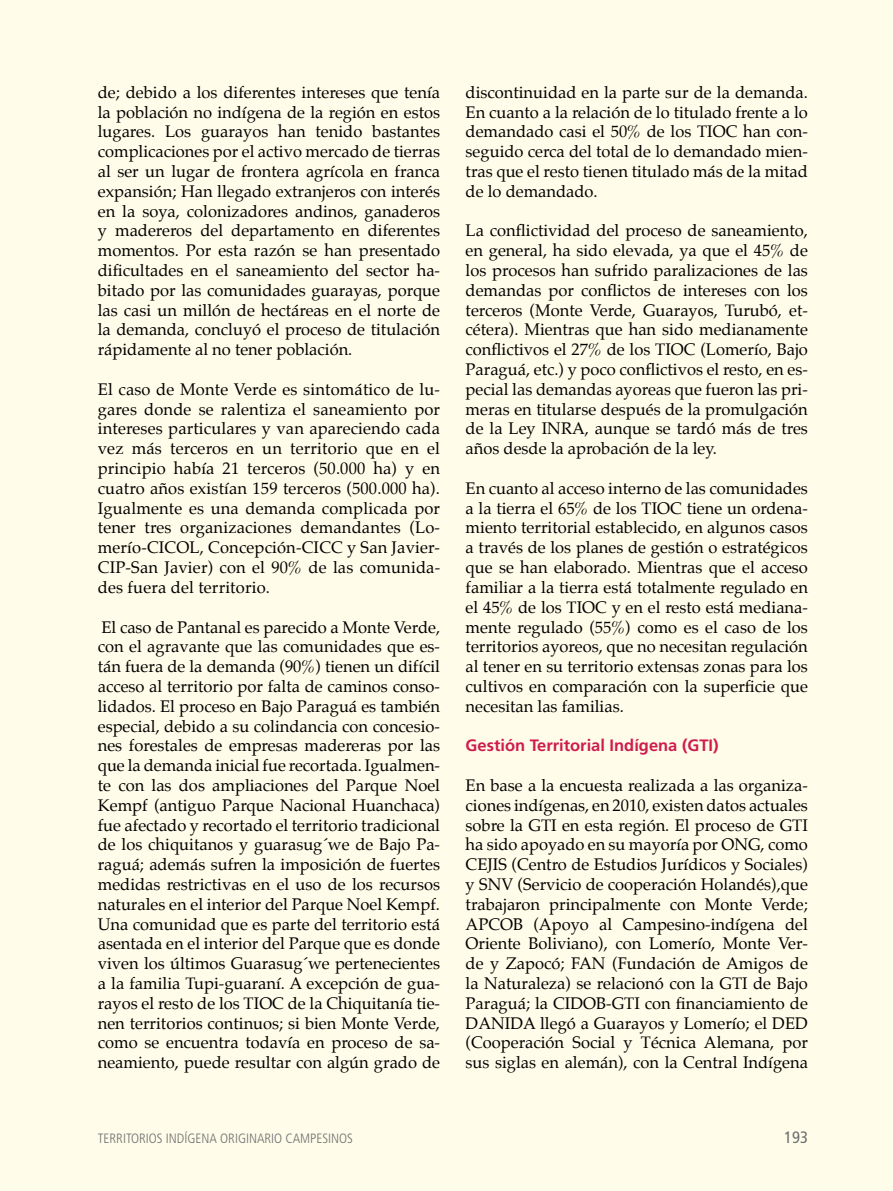
<style>
.page{position:relative;width:893px;height:1191px;background:#fffde9}
.page>*{position:absolute;margin:0;border:0;box-sizing:border-box;transform-origin:0 0}
.t1{font:16.5px/19.8px "Palatino";color:#000;text-align:justify}
.t2{font:700 16.5px "Frutiger";color:#cf1b4e}
.t3{font:condensed 16.5px "Frutiger";color:#6d6e71}
.t4{font:300 condensed 13.5px "Frutiger";color:#6d6e71}
</style>
<div class="page">
<p class="t1" style="left:98px;top:82px;width:344px">de; debido a los diferentes intereses que tenía la población no indígena de la región en estos lugares. Los guarayos han tenido bastantes complicaciones por el activo mercado de tierras al ser un lugar de frontera agrícola en franca expansión; Han llegado extranjeros con interés en la soya, colonizadores andinos, ganaderos y madereros del departamento en diferentes momentos. Por esta razón se han presentado dificultades en el saneamiento del sector ha&shy;bitado por las comunidades guarayas, porque las casi un millón de hectáreas en el norte de la demanda, concluyó el proceso de titulación rápidamente al no tener población.</p>
<p class="t1" style="left:98px;top:379px;width:344px">El caso de Monte Verde es sintomático de lu&shy;gares donde se ralentiza el saneamiento por intereses particulares y van apareciendo cada vez más terceros en un territorio que en el principio había 21 terceros (50.000 ha) y en cuatro años existían 159 terceros (500.000 ha).<br>Igualmente es una demanda complicada por tener tres organizaciones demandantes (Lo&shy;merío-CICOL, Concepción-CICC y San Javier-CIP-San Javier) con el 90% de las comunida&shy;des fuera del territorio.</p>
<p class="t1" style="left:98px;top:617px;width:344px">El caso de Pantanal es parecido a Monte Verde, con el agravante que las comunidades que es&shy;tán fuera de la demanda (90%) tienen un difícil acceso al territorio por falta de caminos conso&shy;lidados. El proceso en Bajo Paraguá es también especial, debido a su colindancia con concesio&shy;nes forestales de empresas madereras por las que la demanda inicial fue recortada. Igualmen&shy;te con las dos ampliaciones del Parque Noel Kempf (antiguo Parque Nacional Huanchaca) fue afectado y recortado el territorio tradicional de los chiquitanos y guarasug´we de Bajo Pa&shy;raguá; además sufren la imposición de fuertes medidas restrictivas en el uso de los recursos naturales en el interior del Parque Noel Kempf.<br>Una comunidad que es parte del territorio está asentada en el interior del Parque que es donde viven los últimos Guarasug´we pertenecientes a la familia Tupi-guaraní. A excepción de gua&shy;rayos el resto de los TIOC de la Chiquitanía tie&shy;nen territorios continuos; si bien Monte Verde, como se encuentra todavía en proceso de sa&shy;neamiento, puede resultar con algún grado de</p>
<p class="t1" style="left:466px;top:82px;width:344px">discontinuidad en la parte sur de la demanda.<br>En cuanto a la relación de lo titulado frente a lo demandado casi el 50% de los TIOC han con&shy;seguido cerca del total de lo demandado mien&shy;tras que el resto tienen titulado más de la mitad de lo demandado.</p>
<p class="t1" style="left:466px;top:221px;width:344px">La conflictividad del proceso de saneamiento, en general, ha sido elevada, ya que el 45% de los procesos han sufrido paralizaciones de las demandas por conflictos de intereses con los terceros (Monte Verde, Guarayos, Turubó, et&shy;cétera). Mientras que han sido medianamente conflictivos el 27% de los TIOC (Lomerío, Bajo Paraguá, etc.) y poco conflictivos el resto, en es&shy;pecial las demandas ayoreas que fueron las pri&shy;meras en titularse después de la promulgación de la Ley INRA, aunque se tardó más de tres años desde la aprobación de la ley.</p>
<p class="t1" style="left:466px;top:478px;width:344px">En cuanto al acceso interno de las comunidades a la tierra el 65% de los TIOC tiene un ordena&shy;miento territorial establecido, en algunos casos a través de los planes de gestión o estratégicos que se han elaborado. Mientras que el acceso familiar a la tierra está totalmente regulado en el 45% de los TIOC y en el resto está mediana&shy;mente regulado (55%) como es el caso de los territorios ayoreos, que no necesitan regulación al tener en su territorio extensas zonas para los cultivos en comparación con la superficie que necesitan las familias.</p>
<p class="t2" style="left:466px;top:736px;width:255px">Gestión Territorial Indígena (GTI)</p>
<p class="t1" style="left:466px;top:775px;width:344px">En base a la encuesta realizada a las organiza&shy;ciones indígenas, en 2010, existen datos actuales sobre la GTI en esta región. El proceso de GTI ha sido apoyado en su mayoría por ONG, como CEJIS (Centro de Estudios Jurídicos y Sociales) y SNV (Servicio de cooperación Holandés),que trabajaron principalmente con Monte Verde; APCOB (Apoyo al Campesino-indígena del Oriente Boliviano), con Lomerío, Monte Ver&shy;de y Zapocó; FAN (Fundación de Amigos de la Naturaleza) se relacionó con la GTI de Bajo Paraguá; la CIDOB-GTI con financiamiento de DANIDA llegó a Guarayos y Lomerío; el DED (Cooperación Social y Técnica Alemana, por sus siglas en alemán), con la Central Indígena</p>
<p class="t4" style="left:98px;top:1130px;width:13px">TERRIT</p>
<p class="t4" style="left:131px;top:1130px;width:73px">ORIOS INDÍGENA</p>
<p class="t4" style="left:220px;top:1130px;width:32px">ORIGINARI</p>
<p class="t4" style="left:274px;top:1130px;width:80px">O CAMPESINOS</p>
<p class="t3" style="left:784px;top:1128px;width:25px">193</p>
</div>
